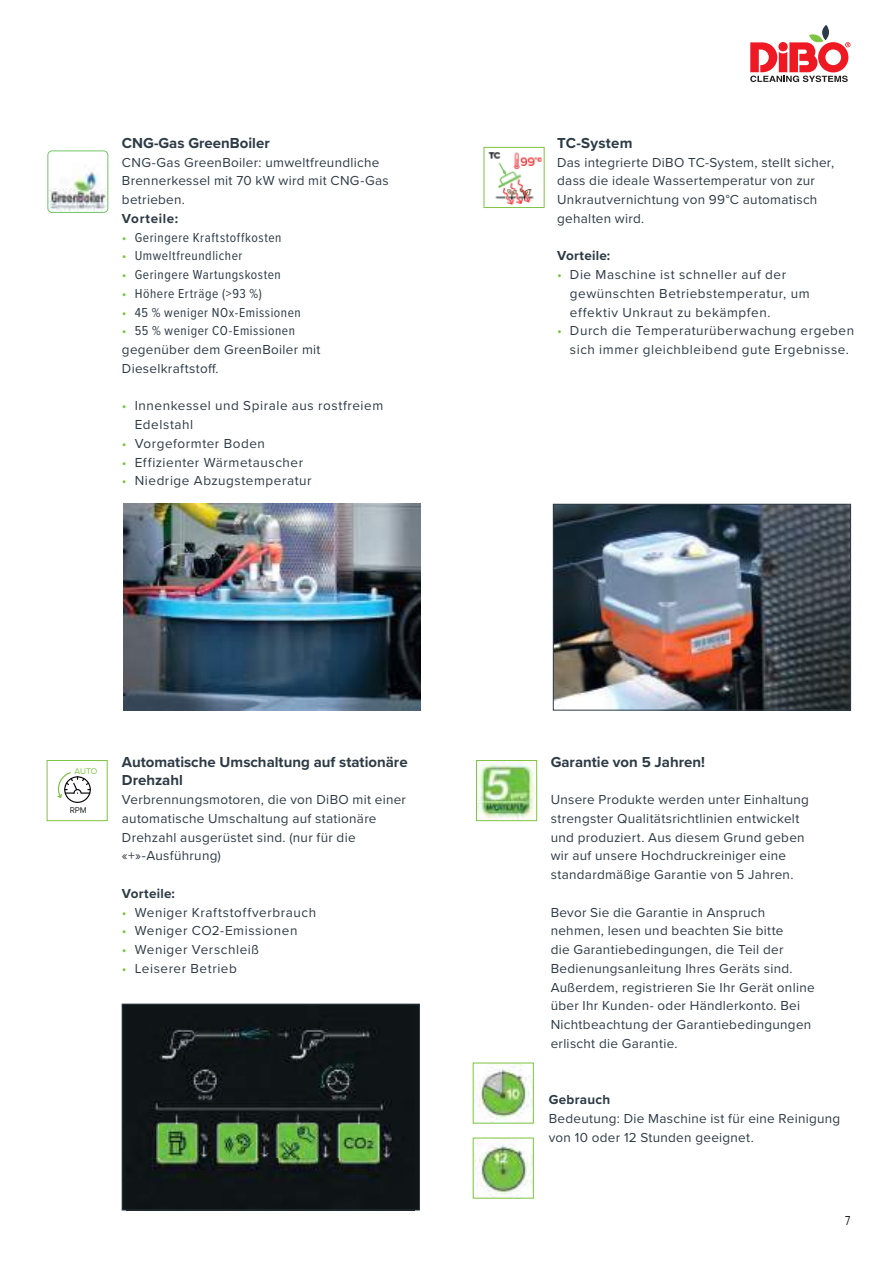
<style>
.page{position:relative;width:893px;height:1263px;background:#fff}
.page>*{position:absolute;margin:0;border:0;box-sizing:border-box;transform-origin:0 0}
.t1{font:700 15px/18.8px "Proxima Nova";color:#2d3b46}
.t2{font:700 15px "Proxima Nova";letter-spacing:.02em;color:#2d3b46}
.t3{font:13.5px/18.8px "Proxima Nova";letter-spacing:.025em;color:#2d3b46}
.t4{font:13.5px "Proxima Nova Cond";letter-spacing:.04em;color:#2d3b46}
.t5{font:700 13.5px "Proxima Nova";letter-spacing:.02em;color:#2d3b46}
.t6{font:700 13.5px "Proxima Nova";letter-spacing:.045em;color:#2d3b46}
.t7{font:13.5px "Proxima Nova";color:#241f1f;scale:.75 1}
.t8{font:8.55px "Proxima Nova";color:#7ec443}
.t9{font:8.55px "Proxima Nova";color:#1e2123}
.s1{font-family:"Proxima Nova";color:#7ec443}
.s2{color:#7ec443}
</style>
<div class="page">
<svg style="left:750px;top:25px;width:100px;height:57px"></svg>
<div style="left:47px;top:151px;width:61px;height:62px;border:1px solid #75c46b;border-radius:4px"></div>
<img style="left:123px;top:503px;width:298px;height:207px">
<img style="left:473px;top:1062px;width:61px;height:62px">
<img style="left:473px;top:1137px;width:61px;height:62px">
<img style="left:476px;top:760px;width:61px;height:61px">
<img style="left:555px;top:506px;width:294px;height:202px">
<div style="left:553px;top:504px;width:298px;height:206px;border:1px solid #2d3b46"></div>
<svg style="left:483px;top:147px;width:62px;height:61px"></svg>
<img style="left:127px;top:1006px;width:288px;height:202px">
<div style="left:122px;top:1004px;width:298px;height:206px;border:1px solid #2d3b46"></div>
<svg style="left:46px;top:760px;width:62px;height:61px"></svg>
<p class="t1" style="left:122px;top:133px;width:149px">CNG-Gas GreenBoiler</p>
<p class="t3" style="left:122px;top:153px;width:268px">CNG-Gas GreenBoiler: umweltfreundliche<br>Brennerkessel mit 70 kW wird mit CNG-Gas betrieben.</p>
<p class="t6" style="left:122px;top:211px;width:58px">Vorteile:</p>
<p class="t4" style="left:122px;top:231px;width:161px"><span class="s1">•</span> Geringere Kraftstoffkosten</p>
<p class="t4" style="left:122px;top:250px;width:122px"><span class="s1">•</span> Umweltfreundlicher</p>
<p class="t4" style="left:122px;top:269px;width:160px"><span class="s1">•</span> Geringere Wartungskosten</p>
<p class="t4" style="left:122px;top:288px;width:141px"><span class="s1">•</span> Höhere Erträge (&gt;93 %)</p>
<p class="t4" style="left:122px;top:306px;width:180px"><span class="s1">•</span> 45 % weniger NOx-Emissionen</p>
<p class="t4" style="left:122px;top:325px;width:175px"><span class="s1">•</span> 55 % weniger CO-Emissionen</p>
<p class="t3" style="left:122px;top:340px;width:200px">gegenüber dem GreenBoiler mit<br>Dieselkraftstoff.</p>
<p class="t3" style="left:135px;top:397px;width:250px;text-indent:-13px"><span class="s2">•</span> Innenkessel und Spirale aus rostfreiem<br>Edelstahl</p>
<p class="t3" style="left:122px;top:434px;width:145px"><span class="s2">•</span> Vorgeformter Boden</p>
<p class="t3" style="left:122px;top:453px;width:183px"><span class="s2">•</span> Effizienter Wärmetauscher</p>
<p class="t3" style="left:122px;top:472px;width:191px"><span class="s2">•</span> Niedrige Abzugstemperatur</p>
<p class="t8" style="left:75px;top:767px;width:24px">AUTO</p>
<p class="t9" style="left:70px;top:806px;width:19px">RPM</p>
<p class="t1" style="left:122px;top:752px;width:287px">Automatische Umschaltung auf stationäre<br>Drehzahl</p>
<p class="t3" style="left:122px;top:790px;width:286px">Verbrennungsmotoren, die von DiBO mit einer automatische Umschaltung auf stationäre Drehzahl ausgerüstet sind. (nur für die «+»-Ausführung)</p>
<p class="t5" style="left:122px;top:886px;width:55px">Vorteile:</p>
<p class="t3" style="left:122px;top:903px;width:196px"><span class="s2">•</span> Weniger Kraftstoffverbrauch</p>
<p class="t3" style="left:122px;top:922px;width:177px"><span class="s2">•</span> Weniger CO2-Emissionen</p>
<p class="t3" style="left:122px;top:940px;width:138px"><span class="s2">•</span> Weniger Verschleiß</p>
<p class="t3" style="left:122px;top:959px;width:116px"><span class="s2">•</span> Leiserer Betrieb</p>
<p class="t2" style="left:557px;top:135px;width:77px">TC-System</p>
<p class="t3" style="left:557px;top:153px;width:278px">Das integrierte DiBO TC-System, stellt sicher, dass die ideale Wassertemperatur von zur Unkrautvernichtung von 99°C automatisch gehalten wird.</p>
<p class="t5" style="left:557px;top:249px;width:55px">Vorteile:</p>
<p class="t3" style="left:570px;top:265px;width:241px;text-indent:-13px"><span class="s2">•</span> Die Maschine ist schneller auf der gewünschten Betriebstemperatur, um effektiv Unkraut zu bekämpfen.</p>
<p class="t3" style="left:557px;top:322px;width:298px;text-align:center"><span class="s2">•</span> Durch die Temperaturüberwachung ergeben sich immer gleichbleibend gute Ergebnisse.</p>
<p class="t1" style="left:551px;top:752px;width:156px">Garantie von 5 Jahren!</p>
<p class="t3" style="left:551px;top:790px;width:260px">Unsere Produkte werden unter Einhaltung strengster Qualitätsrichtlinien entwickelt und produziert. Aus diesem Grund geben wir auf unsere Hochdruckreiniger eine standardmäßige Garantie von 5 Jahren.</p>
<p class="t3" style="left:551px;top:903px;width:265px">Bevor Sie die Garantie in Anspruch nehmen, lesen und beachten Sie bitte<br>die Garantiebedingungen, die Teil der Bedienungsanleitung Ihres Geräts sind.<br>Außerdem, registrieren Sie Ihr Gerät online über Ihr Kunden- oder Händlerkonto. Bei Nichtbeachtung der Garantiebedingungen erlischt die Garantie.</p>
<p class="t5" style="left:549px;top:1092px;width:63px">Gebrauch</p>
<p class="t3" style="left:549px;top:1109px;width:293px">Bedeutung: Die Maschine ist für eine Reinigung von 10 oder 12 Stunden geeignet.</p>
<p class="t7" style="left:845px;top:1213px;width:8px">7</p>
</div>
